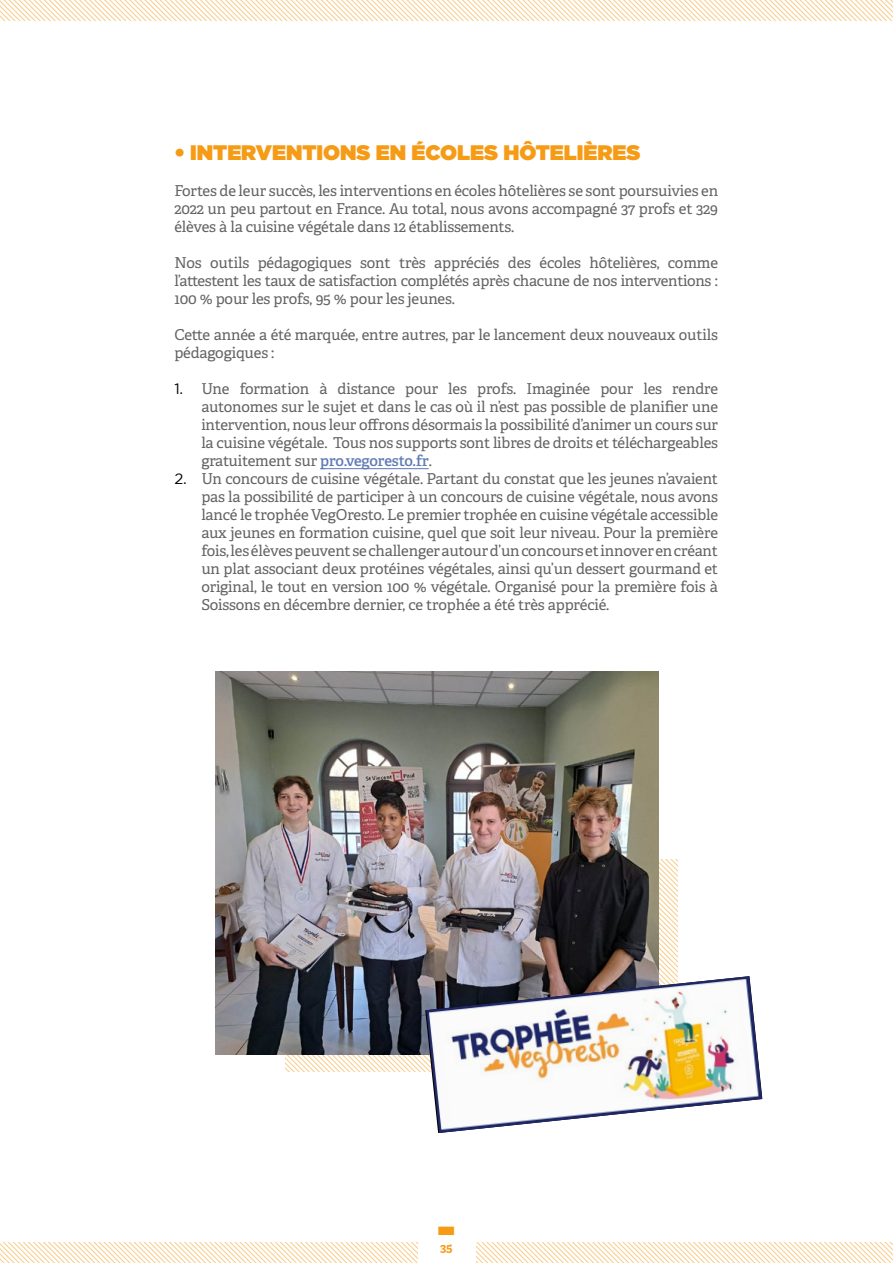
<style>
.page{position:relative;width:893px;height:1263px;background:#fff}
.page>*{position:absolute;margin:0;border:0;box-sizing:border-box;transform-origin:0 0}
.t1{font:900 45px "Gotham";color:#f59b15}
.t2{font:900 21px "Gotham";color:#f59b15}
.t3{font:15px/18px "Adelle";letter-spacing:-.01em;color:#646363;text-align:justify}
.t4{font:700 12px "Adelle";color:#f59b15}
.s1{font-family:"Gotham";color:#000}
.s2{font-weight:600;color:#607cb4}
</style>
<div class="page">
<svg style="left:0;top:0;width:893px;height:21px"></svg>
<svg style="left:0;top:1243px;width:893px;height:20px"></svg>
<div style="left:418px;top:1218px;width:57px;height:44px;background:#fff"></div>
<hr style="left:320px;top:468px;width:109px;height:1px;background:#607cb4">
<svg style="left:286px;top:859px;width:391px;height:212px"></svg>
<img style="left:215px;top:672px;width:443px;height:382px">
<img style="left:426px;top:976px;width:336px;height:157px">
<h2 class="t2" style="left:174px;top:137px;width:467px">• INTERVENTIONS EN ÉCOLES HÔTELIÈRES</h2>
<p class="t3" style="left:174px;top:182px;width:545px">Fortes de leur succès, les interventions en écoles hôtelières se sont poursuivies en 2022 un peu partout en France. Au total, nous avons accompagné 37 profs et 329 élèves à la cuisine végétale dans 12 établissements.</p>
<p class="t3" style="left:174px;top:254px;width:545px">Nos outils pédagogiques sont très appréciés des écoles hôtelières, comme l’attestent les taux de satisfaction complétés après chacune de nos interventions :<br>100 % pour les profs, 95 % pour les jeunes.</p>
<p class="t3" style="left:174px;top:326px;width:545px">Cette année a été marquée, entre autres, par le lancement deux nouveaux outils pédagogiques :</p>
<p class="t3" style="left:201px;top:380px;width:518px;text-indent:-27px"><span class="s1">1.</span> Une formation à distance pour les profs. Imaginée pour les rendre autonomes sur le sujet et dans le cas où il n’est pas possible de planifier une intervention, nous leur offrons désormais la possibilité d’animer un cours sur la cuisine végétale. Tous nos supports sont libres de droits et téléchargeables gratuitement sur <span class="s2">pro.vegoresto.fr</span>.</p>
<p class="t3" style="left:201px;top:470px;width:518px;text-indent:-27px"><span class="s1">2.</span> Un concours de cuisine végétale. Partant du constat que les jeunes n’avaient pas la possibilité de participer à un concours de cuisine végétale, nous avons lancé le trophée VegOresto. Le premier trophée en cuisine végétale accessible aux jeunes en formation cuisine, quel que soit leur niveau. Pour la première fois, les élèves peuvent se challenger autour d’un concours et innover en créant un plat associant deux protéines végétales, ainsi qu’un dessert gourmand et original, le tout en version 100 % végétale. Organisé pour la première fois à Soissons en décembre dernier, ce trophée a été très apprécié.</p>
<h1 class="t1" style="left:437px;top:1197px;width:20px">-</h1>
<p class="t4" style="left:440px;top:1240px;width:14px">35</p>
</div>
